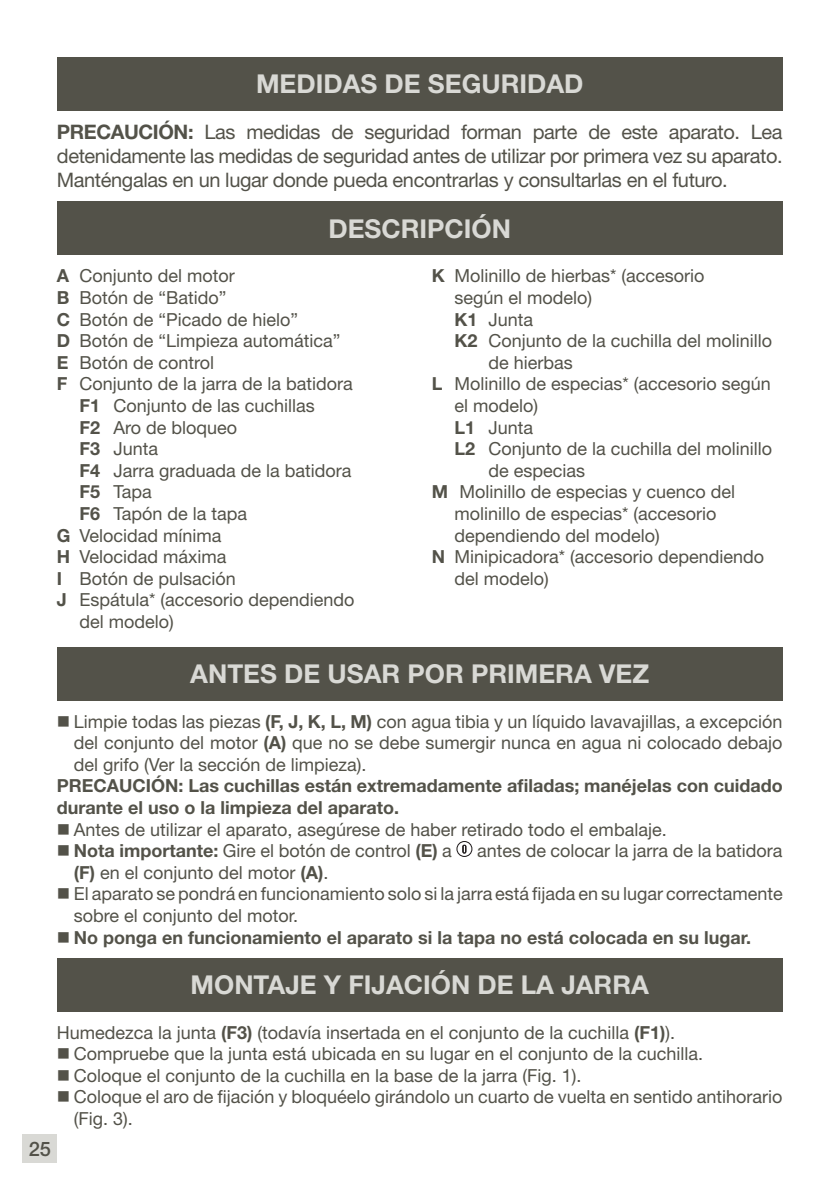
<style>
.page{position:relative;width:838px;height:1191px;background:#fff}
.page>*{position:absolute;margin:0;border:0;box-sizing:border-box;transform-origin:0 0}
.t1{font:700 26px "Helvetica Neue LT Std";color:#d9d9d5}
.t2{font:20px/24px "Helvetica Neue LT Std";letter-spacing:-.02em;color:#535249;text-align:justify}
.t3{font:500 20px "Helvetica Neue LT Std";color:#535249}
.t4{font:18px/21.6px "Helvetica Neue LT Std";color:#535249}
.t5{font:700 18px/21.6px "Helvetica Neue LT Std";color:#535249}
.s1{font-weight:700}
</style>
<div class="page">
<div style="left:23px;top:1134px;width:34px;height:28px;background:#d9d9d5"></div>
<div style="left:57px;top:57px;width:726px;height:54px;background:#535249"></div>
<div style="left:57px;top:646px;width:726px;height:54px;background:#535249"></div>
<div style="left:456px;top:841px;width:16px;height:16px;border:1px solid #231f20;border-radius:50%"></div>
<svg style="left:462px;top:844px;width:4px;height:9px"></svg>
<div style="left:57px;top:201px;width:726px;height:54px;background:#535249"></div>
<div style="left:57px;top:958px;width:726px;height:53px;background:#535249"></div>
<h1 class="t1" style="left:256px;top:68px;width:329px">MEDIDAS DE SEGURIDAD</h1>
<p class="t2" style="left:57px;top:120px;width:727px"><span class="s1">PRECAUCIÓN:</span> Las medidas de seguridad forman parte de este aparato. Lea detenidamente las medidas de seguridad antes de utilizar por primera vez su aparato.<br>Manténgalas en un lugar donde pueda encontrarlas y consultarlas en el futuro.</p>
<h1 class="t1" style="left:328px;top:212px;width:184px">DESCRIPCIÓN</h1>
<p class="t4" style="left:57px;top:265px;width:180px"><span class="s1">A</span> Conjunto del motor</p>
<p class="t4" style="left:57px;top:286px;width:171px"><span class="s1">B</span> Botón de “Batido”</p>
<p class="t4" style="left:57px;top:308px;width:243px"><span class="s1">C</span> Botón de “Picado de hielo”</p>
<p class="t4" style="left:57px;top:330px;width:285px"><span class="s1">D</span> Botón de “Limpieza automática”</p>
<p class="t4" style="left:57px;top:351px;width:159px"><span class="s1">E</span> Botón de control</p>
<p class="t4" style="left:57px;top:373px;width:298px"><span class="s1">F</span> Conjunto de la jarra de la batidora</p>
<p class="t4" style="left:80px;top:394px;width:237px"><span class="s1">F1</span> Conjunto de las cuchillas</p>
<p class="t4" style="left:80px;top:416px;width:159px"><span class="s1">F2</span> Aro de bloqueo</p>
<p class="t4" style="left:80px;top:438px;width:80px"><span class="s1">F3</span> Junta</p>
<p class="t4" style="left:80px;top:459px;width:274px"><span class="s1">F4</span> Jarra graduada de la batidora</p>
<p class="t4" style="left:80px;top:481px;width:74px"><span class="s1">F5</span> Tapa</p>
<p class="t4" style="left:80px;top:502px;width:169px"><span class="s1">F6</span> Tapón de la tapa</p>
<p class="t4" style="left:57px;top:524px;width:166px"><span class="s1">G</span> Velocidad mínima</p>
<p class="t4" style="left:57px;top:546px;width:171px"><span class="s1">H</span> Velocidad máxima</p>
<p class="t4" style="left:57px;top:567px;width:181px"><span class="s1">I</span> Botón de pulsación</p>
<p class="t4" style="left:57px;top:589px;width:299px"><span class="s1">J</span> Espátula* (accesorio dependiendo</p>
<p class="t4" style="left:80px;top:610px;width:96px">del modelo)</p>
<p class="t4" style="left:432px;top:265px;width:274px"><span class="s1">K</span> Molinillo de hierbas* (accesorio</p>
<p class="t4" style="left:454px;top:286px;width:139px">según el modelo)</p>
<p class="t4" style="left:454px;top:308px;width:80px"><span class="s1">K1</span> Junta</p>
<p class="t4" style="left:454px;top:330px;width:319px"><span class="s1">K2</span> Conjunto de la cuchilla del molinillo</p>
<p class="t4" style="left:488px;top:351px;width:86px">de hierbas</p>
<p class="t4" style="left:432px;top:373px;width:341px"><span class="s1">L</span> Molinillo de especias* (accesorio según</p>
<p class="t4" style="left:454px;top:394px;width:85px">el modelo)</p>
<p class="t4" style="left:454px;top:416px;width:80px"><span class="s1">L1</span> Junta</p>
<p class="t4" style="left:454px;top:438px;width:319px"><span class="s1">L2</span> Conjunto de la cuchilla del molinillo</p>
<p class="t4" style="left:488px;top:459px;width:98px">de especias</p>
<p class="t4" style="left:432px;top:481px;width:305px"><span class="s1">M</span> Molinillo de especias y cuenco del</p>
<p class="t4" style="left:454px;top:502px;width:264px">molinillo de especias* (accesorio</p>
<p class="t4" style="left:454px;top:524px;width:207px">dependiendo del modelo)</p>
<p class="t4" style="left:432px;top:546px;width:334px"><span class="s1">N</span> Minipicadora* (accesorio dependiendo</p>
<p class="t4" style="left:454px;top:567px;width:96px">del modelo)</p>
<h1 class="t1" style="left:190px;top:657px;width:460px">ANTES DE USAR POR PRIMERA VEZ</h1>
<p class="t4" style="left:74px;top:710px;width:710px;text-align:justify">Limpie todas las piezas <span class="s1">(F, J, K, L, M)</span> con agua tibia y un líquido lavavajillas, a excepción del conjunto del motor <span class="s1">(A)</span> que no se debe sumergir nunca en agua ni colocado debajo del grifo (Ver la sección de limpieza).</p>
<p class="t5" style="left:57px;top:775px;width:727px">PRECAUCIÓN: Las cuchillas están extremadamente afiladas; manéjelas con cuidado durante el uso o la limpieza del aparato.</p>
<p class="t4" style="left:74px;top:818px;width:594px">Antes de utilizar el aparato, asegúrese de haber retirado todo el embalaje.<br><span class="s1">Nota importante:</span> Gire el botón de control <span class="s1">(E)</span> a</p>
<p class="t4" style="left:477px;top:840px;width:307px">antes de colocar la jarra de la batidora</p>
<p class="t4" style="left:74px;top:861px;width:710px"><span class="s1">(F)</span> en el conjunto del motor <span class="s1">(A)</span>.<br>El aparato se pondrá en funcionamiento solo si la jarra está fijada en su lugar correctamente sobre el conjunto del motor.</p>
<p class="t5" style="left:74px;top:926px;width:679px">No ponga en funcionamiento el aparato si la tapa no está colocada en su lugar.</p>
<h1 class="t1" style="left:191px;top:968px;width:460px">MONTAJE Y FIJACIÓN DE LA JARRA</h1>
<p class="t4" style="left:74px;top:1021px;width:710px;text-indent:-17px">Humedezca la junta <span class="s1">(F3)</span> (todavía insertada en el conjunto de la cuchilla <span class="s1">(F1)</span>).<br>Compruebe que la junta está ubicada en su lugar en el conjunto de la cuchilla.<br>Coloque el conjunto de la cuchilla en la base de la jarra (Fig. 1).<br>Coloque el aro de fijación y bloquéelo girándolo un cuarto de vuelta en sentido antihorario (Fig. 3).</p>
<p class="t3" style="left:29px;top:1136px;width:24px">25</p>
</div>
